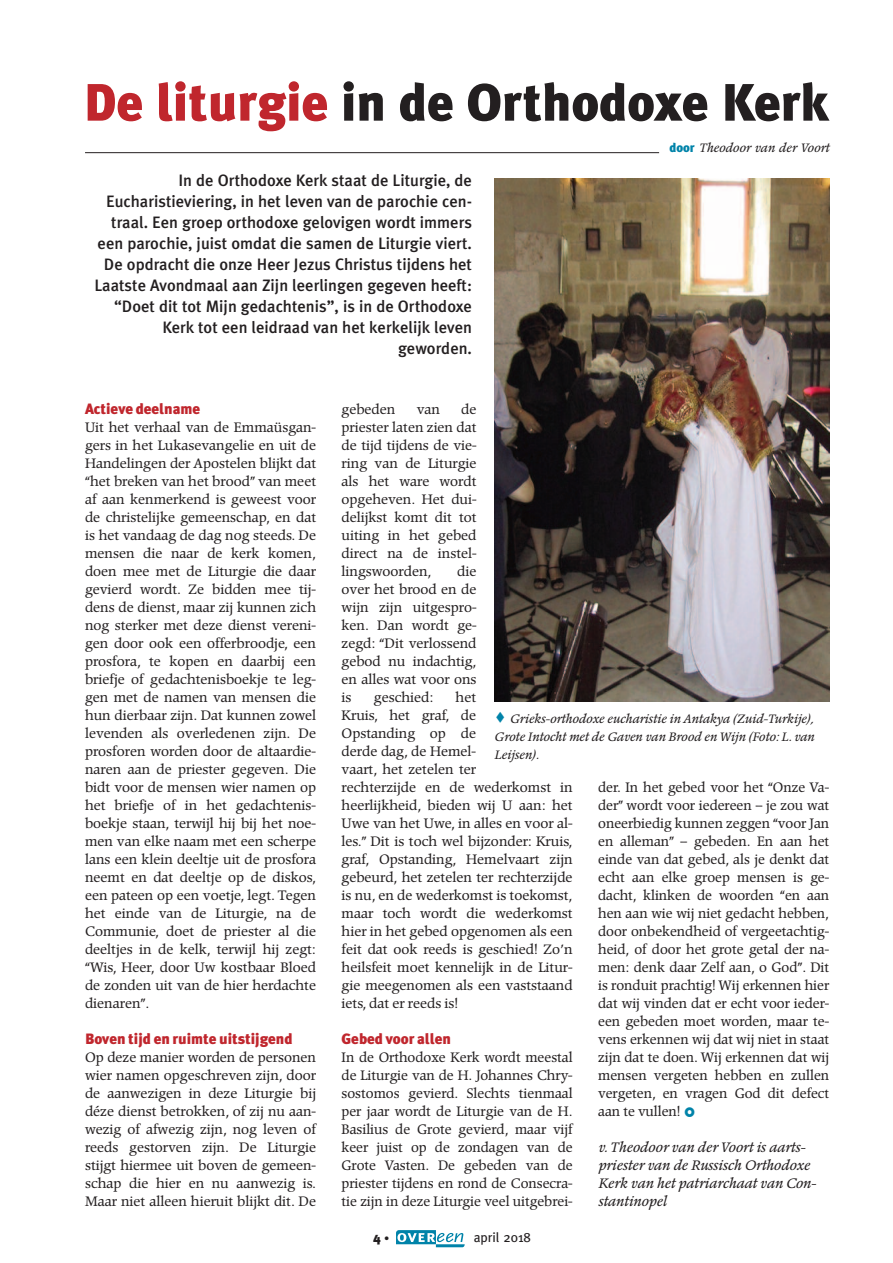
<style>
.page{position:relative;width:893px;height:1263px;background:#fff}
.page>*{position:absolute;margin:0;border:0;box-sizing:border-box;transform-origin:0 0}
.t1{font:900 52.5px "Meta Plus";color:#231f20}
.t2{font:500 16.5px/21px "Meta Plus";color:#231f20;text-align:right}
.t3{font:900 15px "Meta Plus";color:#c0262d}
.t4{font:13.5px/18px "Poppl Pontifex";color:#231f20;text-align:justify}
.t5{font:italic 13.5px/18px "Poppl Pontifex";color:#231f20}
.t6{font:13.5px "Meta Plus";color:#231f20}
.t7{font:900 13.5px "Meta Plus";color:#231f20}
.t8{font:italic 12px/18px "Poppl Pontifex";color:#231f20;text-align:justify}
.s1{color:#c0262d}
.s2{font-family:"Meta Plus";font-weight:900;font-style:normal;font-size:12.75px;color:#0083a9}
.s3{color:#0083a9}
.s4{font-size:10.5px}
</style>
<div class="page">
<svg style="left:396px;top:1230px;width:69px;height:17px"></svg>
<hr style="left:85px;top:152px;width:574px;height:1px;background:#231f20">
<img style="left:495px;top:179px;width:334px;height:523px">
<h1 class="t1" style="left:84px;top:72px;width:747px"><span class="s1">De liturgie</span> in de Orthodoxe Kerk</h1>
<p class="t8" style="left:669px;top:140px;width:161px"><span class="s2">door</span> Theodoor van der Voort</p>
<p class="t2" style="left:95px;top:170px;width:379px">In de Orthodoxe Kerk staat de Liturgie, de Eucharistieviering, in het leven van de parochie cen&shy;traal. Een groep orthodoxe gelovigen wordt immers een parochie, juist omdat die samen de Liturgie viert.<br>De opdracht die onze Heer Jezus Christus tijdens het Laatste Avondmaal aan Zijn leerlingen gegeven heeft: “Doet dit tot Mijn gedachtenis”, is in de Orthodoxe Kerk tot een leidraad van het kerkelijk leven geworden.</p>
<p class="t3" style="left:85px;top:400px;width:117px">Actieve deelname</p>
<p class="t4" style="left:85px;top:420px;width:233px">Uit het verhaal van de Emmaüsgan&shy;gers in het Lukasevangelie en uit de Handelingen der Apostelen blijkt dat “het breken van het brood” van meet af aan kenmerkend is geweest voor de christelijke gemeenschap, en dat is het vandaag de dag nog steeds. De mensen die naar de kerk komen, doen mee met de Liturgie die daar gevierd wordt. Ze bidden mee tij&shy;dens de dienst, maar zij kunnen zich nog sterker met deze dienst vereni&shy;gen door ook een offerbroodje, een prosfora, te kopen en daarbij een briefje of gedachtenisboekje te leg&shy;gen met de namen van mensen die hun dierbaar zijn. Dat kunnen zowel levenden als overledenen zijn. De prosforen worden door de altaardie&shy;naren aan de priester gegeven. Die bidt voor de mensen wier namen op het briefje of in het gedachtenis&shy;boekje staan, terwijl hij bij het noe&shy;men van elke naam met een scherpe lans een klein deeltje uit de prosfora neemt en dat deeltje op de diskos, een pateen op een voetje, legt. Tegen het einde van de Liturgie, na de Communie, doet de priester al die deeltjes in de kelk, terwijl hij zegt: “Wis, Heer, door Uw kostbaar Bloed de zonden uit van de hier herdachte dienaren”.</p>
<p class="t3" style="left:85px;top:1030px;width:209px">Boven tijd en ruimte uitstijgend</p>
<p class="t4" style="left:85px;top:1050px;width:233px">Op deze manier worden de personen wier namen opgeschreven zijn, door de aanwezigen in deze Liturgie bij déze dienst betrokken, of zij nu aan&shy;wezig of afwezig zijn, nog leven of reeds gestorven zijn. De Liturgie stijgt hiermee uit boven de gemeen&shy;schap die hier en nu aanwezig is.<br>Maar niet alleen hieruit blijkt dit. De</p>
<p class="t4" style="left:342px;top:402px;width:136px;text-indent:120px">de priester laten zien dat de tijd tijdens de vie&shy;ring van de Liturgie als het ware wordt opgeheven. Het dui&shy;delijkst komt dit tot uiting in het gebed direct na de instel&shy;lingswoorden,</p>
<p class="t4" style="left:342px;top:402px;width:55px">gebeden</p>
<p class="t4" style="left:417px;top:402px;width:25px">van</p>
<p class="t4" style="left:342px;top:564px;width:136px;text-indent:116px">die over het brood en de wijn zijn uitgespro&shy;ken. Dan wordt ge&shy;zegd: “Dit verlossend gebod nu indachtig, en alles wat voor ons is</p>
<p class="t4" style="left:342px;top:690px;width:233px;text-align:left;text-indent:114px">het<br>Kruis, het graf, de<br>Opstanding op de<br>derde dag, de Hemel-<br>vaart, het zetelen ter<br>rechterzijde en de wederkomst in heerlijkheid, bieden wij U aan: het<br>Uwe van het Uwe, in alles en voor al&shy;les.” Dit is toch wel bijzonder: Kruis, graf, Opstanding, Hemelvaart zijn gebeurd, het zetelen ter rechterzijde is nu, en de wederkomst is toekomst, maar toch wordt die wederkomst hier in het gebed opgenomen als een feit dat ook reeds is geschied! Zo’n heilsfeit moet kennelijk in de Litur&shy;gie meegenomen als een vaststaand iets, dat er reeds is!</p>
<p class="t3" style="left:342px;top:1030px;width:111px">Gebed voor allen</p>
<p class="t4" style="left:342px;top:1050px;width:233px">In de Orthodoxe Kerk wordt meestal de Liturgie van de H. Johannes Chry&shy;sostomos gevierd. Slechts tienmaal per jaar wordt de Liturgie van de H.<br>Basilius de Grote gevierd, maar vijf keer juist op de zondagen van de Grote Vasten. De gebeden van de priester tijdens en rond de Consecra&shy;tie zijn in deze Liturgie veel uitgebrei-</p>
<p class="t4" style="left:374px;top:690px;width:61px">geschied:</p>
<p class="t8" style="left:494px;top:711px;width:322px"><span class="s3">▲</span> Grieks-orthodoxe eucharistie in Antakya (Zuid-Turkije), Grote Intocht met de Gaven van Brood en Wijn (Foto: L. van Leijsen).</p>
<p class="t4" style="left:598px;top:780px;width:233px">der. In het gebed voor het “Onze Va&shy;der” wordt voor iedereen – je zou wat oneerbiedig kunnen zeggen “voor Jan en alleman” – gebeden. En aan het einde van dat gebed, als je denkt dat echt aan elke groep mensen is ge&shy;dacht, klinken de woorden “en aan hen aan wie wij niet gedacht hebben, door onbekendheid of vergeetachtig&shy;heid, of door het grote getal der na&shy;men: denk daar Zelf aan, o God”. Dit is ronduit prachtig! Wij erkennen hier dat wij vinden dat er echt voor ieder&shy;een gebeden moet worden, maar te&shy;vens erkennen wij dat wij niet in staat zijn dat te doen. Wij erkennen dat wij mensen vergeten hebben en zullen vergeten, en vragen God dit defect aan te vullen!</p>
<p class="t5" style="left:598px;top:1139px;width:220px">v. Theodoor van der Voort is aarts&shy;priester van de Russisch Orthodoxe<br>Kerk van het patriarchaat van Con&shy;stantinopel</p>
<p class="t7" style="left:373px;top:1229px;width:18px">4 <span class="s4">•</span></p>
<p class="t6" style="left:474px;top:1233px;width:59px">april 2018</p>
</div>
